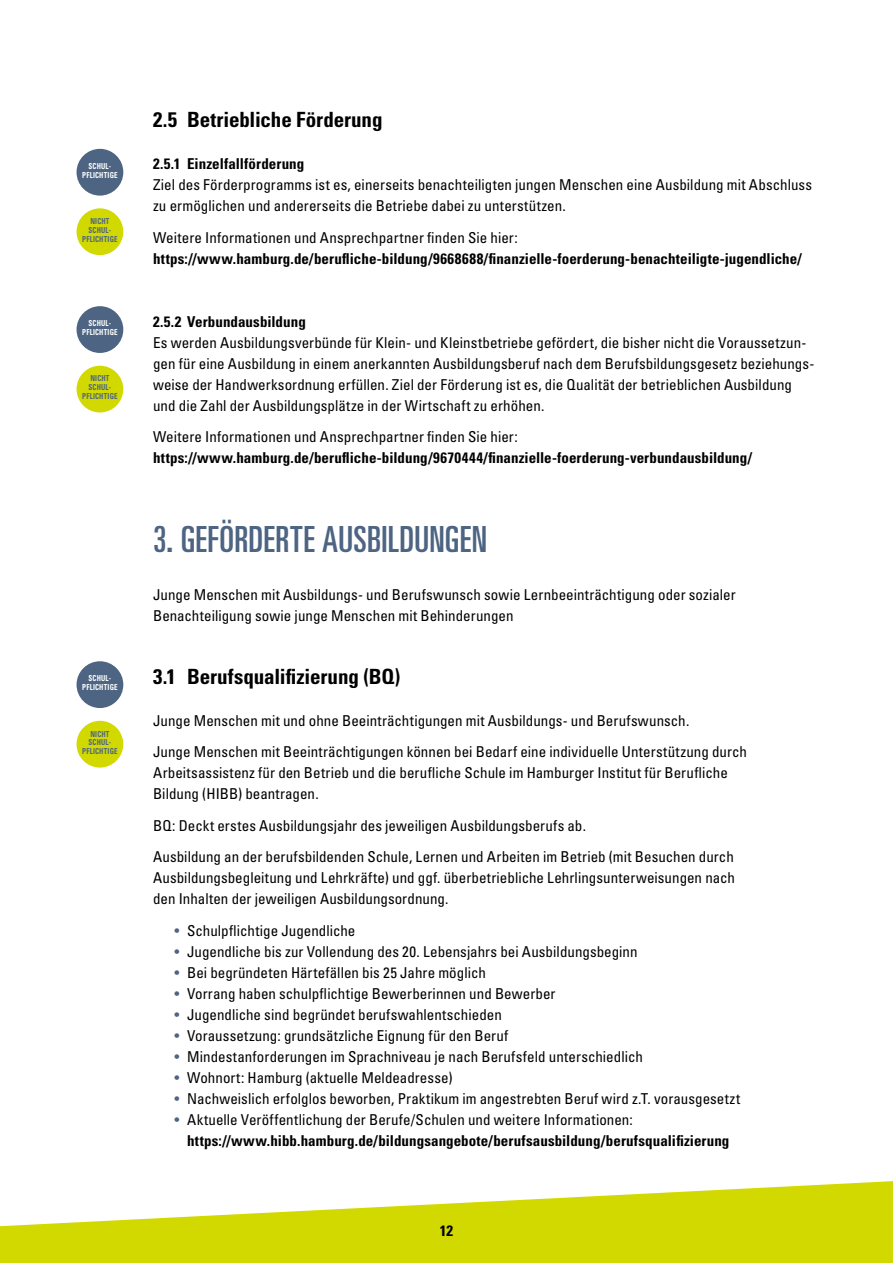
<style>
.page{position:relative;width:893px;height:1263px;background:#fff}
.page>*{position:absolute;margin:0;border:0;box-sizing:border-box;transform-origin:0 0}
.t1{font:ultra-condensed 36px "Univers";letter-spacing:.01em;color:#4d6482}
.t2{font:700 condensed 21px "Univers";letter-spacing:-.005em;color:#000}
.t3{font:condensed 15px/21px "Univers";color:#000}
.t4{font:700 condensed 15px/21px "Univers";letter-spacing:.005em;color:#000}
.t5{font:700 condensed 8.25px/8.7px "Univers";letter-spacing:.025em;color:#4d6482;scale:.85 1}
.t6{font:700 condensed 8.25px "Univers";color:#fff;scale:.85 1}
.s1{color:#4d6482}
.s2{font-weight:400;color:#4d6482}
.s3{font-weight:400}
</style>
<div class="page">
<svg style="left:0;top:1181px;width:892px;height:82px;fill:#d2d900"></svg>
<svg style="left:892px;top:1181px;width:1px;height:82px"></svg>
<div style="left:77px;top:661px;width:46px;height:47px;background:#4d6482;border-radius:50%"></div>
<div style="left:77px;top:721px;width:46px;height:46px;background:#d2d900;border-radius:50%"></div>
<div style="left:77px;top:149px;width:46px;height:47px;background:#4d6482;border-radius:50%"></div>
<div style="left:77px;top:306px;width:46px;height:47px;background:#4d6482;border-radius:50%"></div>
<div style="left:77px;top:208px;width:46px;height:47px;background:#d2d900;border-radius:50%"></div>
<div style="left:77px;top:366px;width:46px;height:46px;background:#d2d900;border-radius:50%"></div>
<p class="t6" style="left:89px;top:161px;width:11px">Schul</p>
<p class="t6" style="left:109px;top:161px;width:4px">-</p>
<p class="t6" style="left:82px;top:170px;width:6px">pflichtige</p>
<p class="t5" style="left:89px;top:217px;width:13px">Nicht<br>Schul</p>
<p class="t5" style="left:109px;top:225px;width:4px">-</p>
<p class="t5" style="left:82px;top:234px;width:6px">pflichtige</p>
<p class="t6" style="left:89px;top:318px;width:11px">Schul</p>
<p class="t6" style="left:109px;top:318px;width:4px">-</p>
<p class="t6" style="left:82px;top:327px;width:6px">pflichtige</p>
<p class="t5" style="left:89px;top:374px;width:13px">Nicht<br>Schul</p>
<p class="t5" style="left:109px;top:383px;width:4px">-</p>
<p class="t5" style="left:82px;top:391px;width:6px">pflichtige</p>
<p class="t6" style="left:89px;top:673px;width:11px">Schul</p>
<p class="t6" style="left:109px;top:673px;width:4px">-</p>
<p class="t6" style="left:82px;top:682px;width:6px">pflichtige</p>
<p class="t5" style="left:89px;top:729px;width:13px">Nicht<br>Schul</p>
<p class="t5" style="left:109px;top:738px;width:4px">-</p>
<p class="t5" style="left:82px;top:746px;width:6px">pflichtige</p>
<h2 class="t2" style="left:153px;top:107px;width:231px">2.5 Betriebliche Förderung</h2>
<p class="t4" style="left:153px;top:153px;width:153px">2.5.1 Einzelfallförderung</p>
<p class="t3" style="left:153px;top:174px;width:660px">Ziel des Förderprogramms ist es, einerseits benachteiligten jungen Menschen eine Ausbildung mit Abschluss zu ermöglichen und andererseits die Betriebe dabei zu unterstützen.</p>
<p class="t3" style="left:153px;top:227px;width:366px">Weitere Informationen und Ansprechpartner finden Sie hier:</p>
<p class="t4" style="left:153px;top:248px;width:650px">https://www.hamburg.de/berufliche-bildung/9668688/finanzielle-foerderung-benachteiligte-jugendliche/</p>
<p class="t4" style="left:153px;top:311px;width:154px">2.5.2 Verbundausbildung</p>
<p class="t3" style="left:153px;top:332px;width:663px">Es werden Ausbildungsverbünde für Klein- und Kleinstbetriebe gefördert, die bisher nicht die Voraussetzun&shy;gen für eine Ausbildung in einem anerkannten Ausbildungsberuf nach dem Berufsbildungsgesetz beziehungs&shy;weise der Handwerksordnung erfüllen. Ziel der Förderung ist es, die Qualität der betrieblichen Ausbildung und die Zahl der Ausbildungsplätze in der Wirtschaft zu erhöhen.</p>
<p class="t3" style="left:153px;top:426px;width:366px">Weitere Informationen und Ansprechpartner finden Sie hier:</p>
<p class="t4" style="left:153px;top:447px;width:600px">https://www.hamburg.de/berufliche-bildung/9670444/finanzielle-foerderung-verbundausbildung/</p>
<h1 class="t1" style="left:153px;top:518px;width:336px">3. GEFÖRDERTE AUSBILDUNGEN</h1>
<p class="t3" style="left:153px;top:584px;width:584px">Junge Menschen mit Ausbildungs- und Berufswunsch sowie Lernbeeinträchtigung oder sozialer<br>Benachteiligung sowie junge Menschen mit Behinderungen</p>
<h2 class="t2" style="left:153px;top:663px;width:249px">3.1 Berufsqualifizierung (BQ)</h2>
<p class="t3" style="left:153px;top:704px;width:595px;line-height:31.5px">Junge Menschen mit und ohne Beeinträchtigungen mit Ausbildungs- und Berufswunsch.<br>Junge Menschen mit Beeinträchtigungen können bei Bedarf eine individuelle Unterstützung durch</p>
<p class="t3" style="left:153px;top:762px;width:576px">Arbeitsassistenz für den Betrieb und die berufliche Schule im Hamburger Institut für Berufliche<br>Bildung (HIBB) beantragen.</p>
<p class="t3" style="left:153px;top:809px;width:582px;line-height:31.5px">BQ: Deckt erstes Ausbildungsjahr des jeweiligen Ausbildungsberufs ab.<br>Ausbildung an der berufsbildenden Schule, Lernen und Arbeiten im Betrieb (mit Besuchen durch</p>
<p class="t3" style="left:153px;top:867px;width:583px">Ausbildungsbegleitung und Lehrkräfte) und ggf. überbetriebliche Lehrlingsunterweisungen nach den Inhalten der jeweiligen Ausbildungsordnung.</p>
<p class="t3" style="left:174px;top:920px;width:183px"><span class="s1">•</span> Schulpflichtige Jugendliche</p>
<p class="t3" style="left:174px;top:941px;width:465px"><span class="s1">•</span> Jugendliche bis zur Vollendung des 20. Lebensjahrs bei Ausbildungsbeginn</p>
<p class="t3" style="left:174px;top:962px;width:313px"><span class="s1">•</span> Bei begründeten Härtefällen bis 25 Jahre möglich</p>
<p class="t3" style="left:174px;top:983px;width:383px"><span class="s1">•</span> Vorrang haben schulpflichtige Bewerberinnen und Bewerber</p>
<p class="t3" style="left:174px;top:1004px;width:329px"><span class="s1">•</span> Jugendliche sind begründet berufswahlentschieden</p>
<p class="t3" style="left:174px;top:1025px;width:335px"><span class="s1">•</span> Voraussetzung: grundsätzliche Eignung für den Beruf</p>
<p class="t3" style="left:174px;top:1046px;width:470px"><span class="s1">•</span> Mindestanforderungen im Sprachniveau je nach Berufsfeld unterschiedlich</p>
<p class="t3" style="left:174px;top:1067px;width:280px"><span class="s1">•</span> Wohnort: Hamburg (aktuelle Meldeadresse)</p>
<p class="t3" style="left:174px;top:1088px;width:567px"><span class="s1">•</span> Nachweislich erfolglos beworben, Praktikum im angestrebten Beruf wird z.T. vorausgesetzt</p>
<p class="t4" style="left:187px;top:1109px;width:544px;text-indent:-13px"><span class="s2">•</span> <span class="s3">Aktuelle Veröffentlichung der Berufe/Schulen und weitere Informationen: </span>https://www.hibb.hamburg.de/bildungsangebote/berufsausbildung/berufsqualifizierung</p>
<p class="t4" style="left:440px;top:1220px;width:15px">12</p>
</div>
